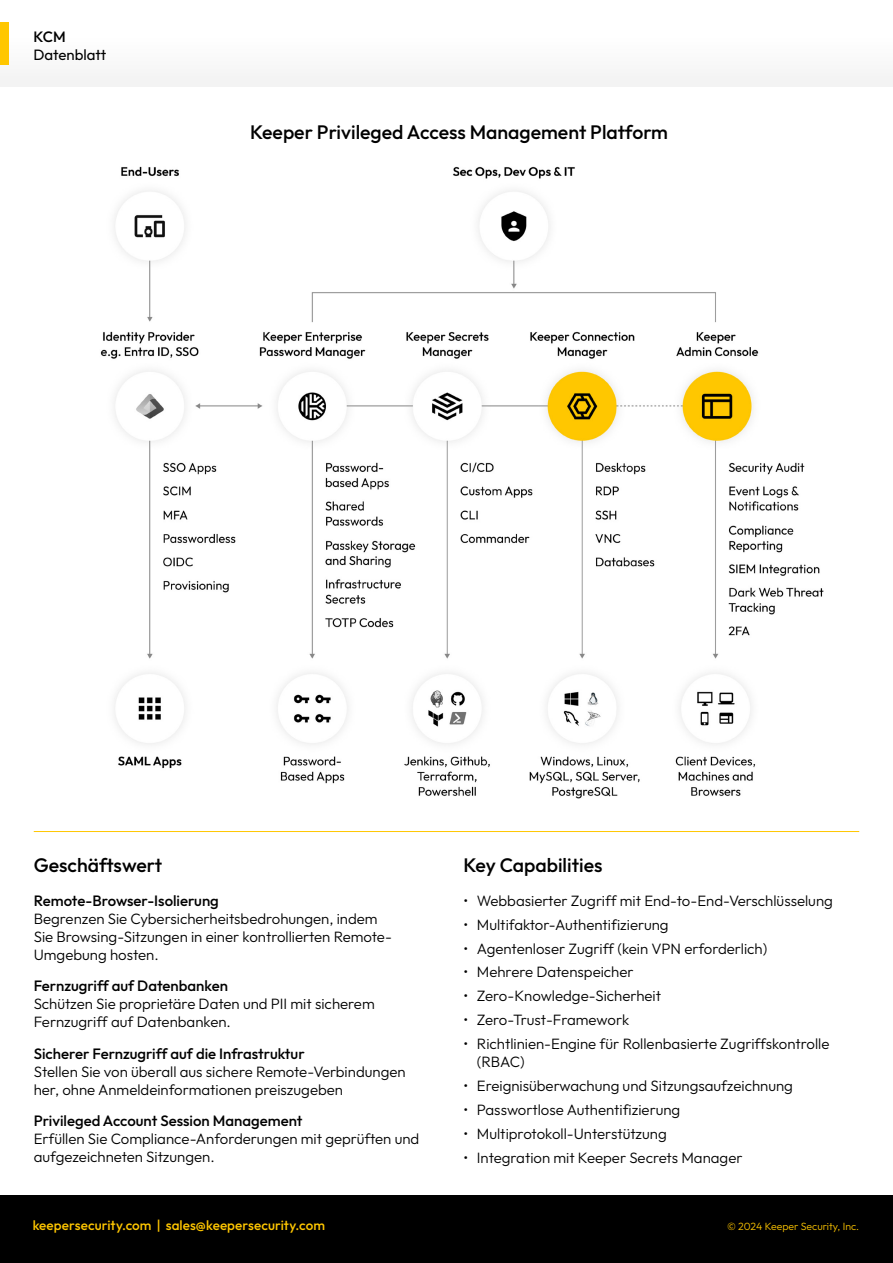
<style>
.page{position:relative;width:893px;height:1263px;background:#fff}
.page>*{position:absolute;margin:0;border:0;box-sizing:border-box;transform-origin:0 0}
.t1{font:500 19.5px "Outfit KS";color:#000}
.t2{font:300 15px/18px "Outfit KS";color:#000}
.t3{font:500 15px "Outfit KS";color:#000}
.t4{font:15px "Outfit KS";color:#000}
.t5{font:500 13.5px "Outfit KS";letter-spacing:.005em;color:#ffc700}
.t6{font:300 10.5px "Outfit KS";color:#ffc700}
</style>
<div class="page">
<div style="left:0;top:1195px;width:893px;height:68px;background:#000"></div>
<div style="left:0;top:23px;width:9px;height:42px;background:#ffc700"></div>
<img style="left:100px;top:166px;width:724px;height:632px">
<hr style="left:34px;top:831px;width:825px;height:1px;background:#ffc700">
<p class="t3" style="left:33px;top:27px;width:34px">KCM</p>
<p class="t4" style="left:33px;top:45px;width:74px">Datenblatt</p>
<h1 class="t1" style="left:250px;top:120px;width:420px">Keeper Privileged Access Management Platform</h1>
<h1 class="t1" style="left:34px;top:853px;width:130px">Geschäftswert</h1>
<h1 class="t1" style="left:463px;top:853px;width:141px">Key Capabilities</h1>
<p class="t3" style="left:34px;top:891px;width:187px">Remote-Browser-Isolierung</p>
<p class="t2" style="left:34px;top:909px;width:360px">Begrenzen Sie Cybersicherheitsbedrohungen, indem<br>Sie Browsing-Sitzungen in einer kontrollierten Remote-<br>Umgebung hosten.</p>
<p class="t3" style="left:34px;top:976px;width:196px">Fernzugriff auf Datenbanken</p>
<p class="t2" style="left:34px;top:994px;width:342px">Schützen Sie proprietäre Daten und PII mit sicherem<br>Fernzugriff auf Datenbanken.</p>
<p class="t3" style="left:34px;top:1044px;width:272px">Sicherer Fernzugriff auf die Infrastruktur</p>
<p class="t2" style="left:34px;top:1062px;width:373px">Stellen Sie von überall aus sichere Remote-Verbindungen her, ohne Anmeldeinformationen preiszugeben</p>
<p class="t3" style="left:34px;top:1111px;width:270px">Privileged Account Session Management</p>
<p class="t2" style="left:34px;top:1129px;width:387px">Erfüllen Sie Compliance-Anforderungen mit geprüften und aufgezeichneten Sitzungen.</p>
<p class="t5" style="left:33px;top:1217px;width:294px">keepersecurity.com | sales@keepersecurity.com</p>
<p class="t2" style="left:463px;top:891px;width:371px">• Webbasierter Zugriff mit End-to-End-Verschlüsselung</p>
<p class="t2" style="left:463px;top:915px;width:207px">• Multifaktor-Authentifizierung</p>
<p class="t2" style="left:463px;top:939px;width:305px">• Agentenloser Zugriff (kein VPN erforderlich)</p>
<p class="t2" style="left:463px;top:963px;width:172px">• Mehrere Datenspeicher</p>
<p class="t2" style="left:463px;top:987px;width:199px">• Zero-Knowledge-Sicherheit</p>
<p class="t2" style="left:463px;top:1011px;width:167px">• Zero-Trust-Framework</p>
<p class="t2" style="left:477px;top:1035px;width:354px;text-indent:-13px">• Richtlinien-Engine für Rollenbasierte Zugriffskontrolle (RBAC)</p>
<p class="t2" style="left:463px;top:1077px;width:331px">• Ereignisüberwachung und Sitzungsaufzeichnung</p>
<p class="t2" style="left:463px;top:1100px;width:218px">• Passwortlose Authentifizierung</p>
<p class="t2" style="left:463px;top:1124px;width:205px">• Multiprotokoll-Unterstützung</p>
<p class="t2" style="left:463px;top:1148px;width:281px">• Integration mit Keeper Secrets Manager</p>
<p class="t6" style="left:727px;top:1220px;width:134px">© 2024 Keeper Security, Inc.</p>
</div>
